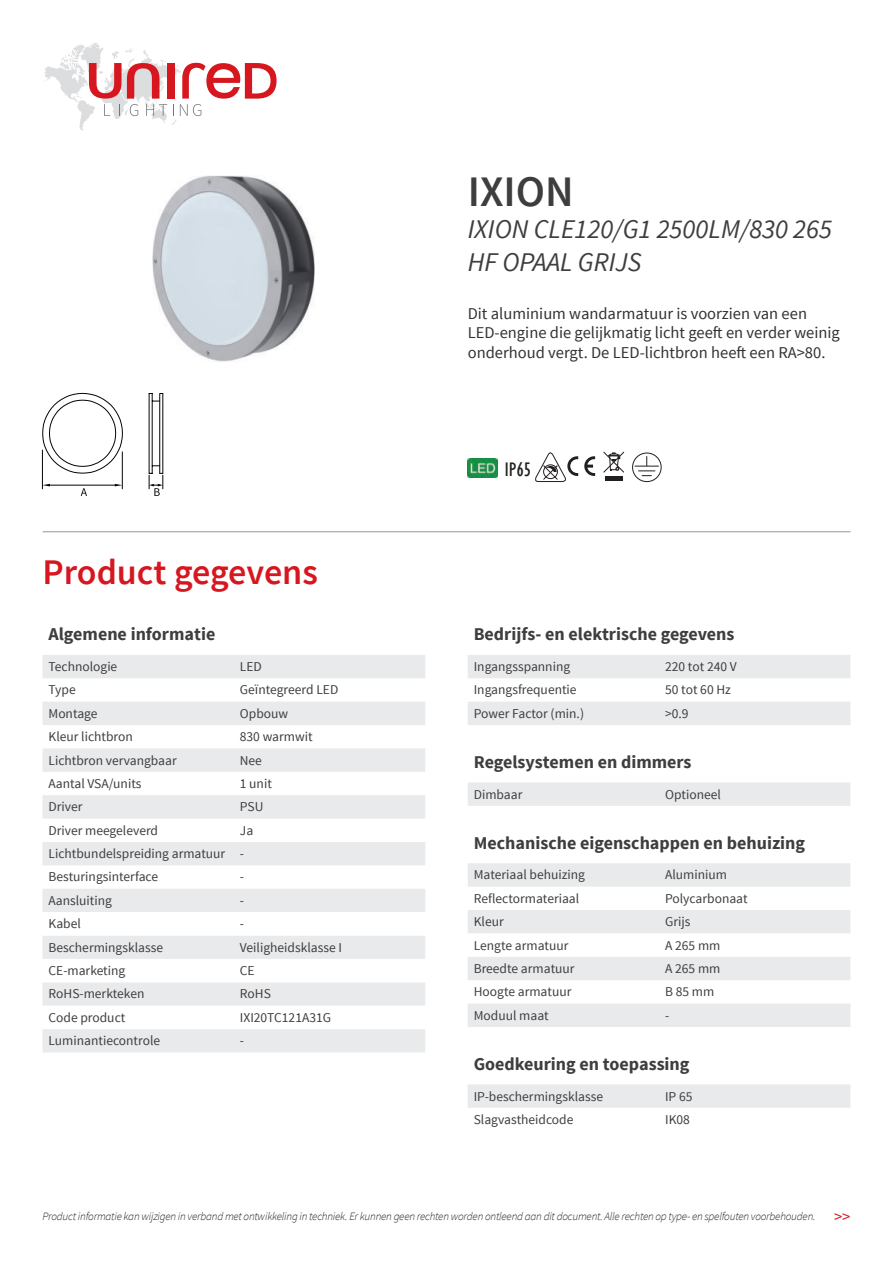
<style>
.page{position:relative;width:893px;height:1263px;background:#fff}
.page>*{position:absolute;margin:0;border:0;box-sizing:border-box;transform-origin:0 0}
.t1{font:600 43.5px "Source Sans Pro";color:#3e3e3f}
.t2{font:600 36px "Source Sans Pro";color:#d7171f}
.t3{font:italic 27px/32.4px "Source Sans Pro";color:#3e3e3f}
.t4{font:condensed 20.1px "Gill Sans";color:#231f20}
.t5{font:700 18px "Source Sans Pro";color:#3e3e3f}
.t6{font:16.5px/19.8px "Source Sans Pro";color:#333233}
.t7{font:16.5px "Source Sans Pro";color:#d7171f}
.t8{font:13.5px/23.4px "Source Sans Pro";color:#3e3e3f}
.t9{font:italic 300 11.25px "Source Sans Pro";letter-spacing:-.02em;color:#231f20}
</style>
<div class="page">
<svg style="left:44px;top:43px;width:233px;height:88px"></svg>
<img style="left:152px;top:175px;width:163px;height:187px">
<hr style="left:43px;top:531px;width:807px;height:1px;background:#939598">
<svg style="left:43px;top:655px;width:382px;height:117px;fill:#e9eaeb"></svg>
<svg style="left:43px;top:795px;width:382px;height:257px;fill:#e9eaeb"></svg>
<svg style="left:43px;top:912px;width:382px;height:117px"></svg>
<svg style="left:468px;top:655px;width:382px;height:453px"></svg>
<img style="left:468px;top:459px;width:29px;height:19px">
<svg style="left:535px;top:452px;width:43px;height:30px"></svg>
<svg style="left:584px;top:456px;width:11px;height:20px"></svg>
<div style="left:632px;top:453px;width:30px;height:29px;border:1px solid #231f20;border-radius:50%"></div>
<svg style="left:635px;top:456px;width:23px;height:20px"></svg>
<hr style="left:605px;top:477px;width:17px;height:4px;background:#231f20">
<svg style="left:603px;top:451px;width:22px;height:22px"></svg>
<svg style="left:81px;top:488px;width:6px;height:8px"></svg>
<hr style="left:42px;top:450px;width:1px;height:39px;background:#040503">
<hr style="left:122px;top:452px;width:1px;height:37px;background:#040503">
<hr style="left:50px;top:485px;width:65px;height:1px;background:#040503">
<svg style="left:42px;top:484px;width:8px;height:2px"></svg>
<svg style="left:115px;top:484px;width:7px;height:2px"></svg>
<svg style="left:42px;top:393px;width:81px;height:81px"></svg>
<svg style="left:149px;top:393px;width:15px;height:103px"></svg>
<h1 class="t1" style="left:468px;top:175px;width:107px">IXION</h1>
<h3 class="t3" style="left:468px;top:215px;width:366px">IXION CLE120/G1 2500LM/830 265<br>HF OPAAL GRIJS</h3>
<p class="t6" style="left:468px;top:304px;width:374px">Dit aluminium wandarmatuur is voorzien van een<br>LED-engine die gelijkmatig licht geeft en verder weinig onderhoud vergt. De LED-lichtbron heeft een RA&gt;80.</p>
<h2 class="t2" style="left:43px;top:559px;width:277px">Product gegevens</h2>
<h3 class="t5" style="left:49px;top:627px;width:168px">Algemene informatie</h3>
<p class="t8" style="left:49px;top:656px;width:70px">Technologie</p>
<p class="t8" style="left:240px;top:656px;width:23px">LED</p>
<p class="t8" style="left:49px;top:679px;width:29px">Type</p>
<p class="t8" style="left:240px;top:679px;width:100px">GeÏntegreerd LED</p>
<p class="t8" style="left:49px;top:703px;width:51px">Montage</p>
<p class="t8" style="left:240px;top:703px;width:50px">Opbouw</p>
<p class="t8" style="left:49px;top:726px;width:86px">Kleur lichtbron</p>
<p class="t8" style="left:240px;top:725px;width:74px">830 warmwit</p>
<p class="t8" style="left:49px;top:749px;width:130px">Lichtbron vervangbaar</p>
<p class="t8" style="left:240px;top:749px;width:24px">Nee</p>
<p class="t8" style="left:49px;top:772px;width:95px">Aantal VSA/units</p>
<p class="t8" style="left:240px;top:773px;width:34px">1 unit</p>
<p class="t8" style="left:49px;top:796px;width:35px">Driver</p>
<p class="t8" style="left:240px;top:795px;width:25px">PSU</p>
<p class="t8" style="left:49px;top:819px;width:111px">Driver meegeleverd</p>
<p class="t8" style="left:49px;top:819px;width:206px;text-indent:191px">Ja<br>Lichtbundelspreiding armatuur -<br>Besturingsinterface</p>
<p class="t8" style="left:240px;top:866px;width:6px">-</p>
<p class="t8" style="left:49px;top:889px;width:65px">Aansluiting</p>
<p class="t8" style="left:240px;top:890px;width:6px">-</p>
<p class="t8" style="left:49px;top:913px;width:34px">Kabel</p>
<p class="t8" style="left:240px;top:913px;width:6px">-</p>
<p class="t8" style="left:49px;top:936px;width:116px">Beschermingsklasse</p>
<p class="t8" style="left:240px;top:936px;width:104px">Veiligheidsklasse I</p>
<p class="t8" style="left:49px;top:960px;width:78px">CE-marketing</p>
<p class="t8" style="left:240px;top:960px;width:16px">CE</p>
<p class="t8" style="left:49px;top:982px;width:97px">RoHS-merkteken</p>
<p class="t8" style="left:240px;top:982px;width:33px">RoHS</p>
<p class="t8" style="left:49px;top:1007px;width:78px">Code product</p>
<p class="t8" style="left:240px;top:1006px;width:93px">IXI20TC121A31G</p>
<p class="t8" style="left:49px;top:1030px;width:113px">Luminantiecontrole</p>
<p class="t8" style="left:240px;top:1030px;width:6px">-</p>
<h3 class="t4" style="left:505px;top:457px;width:28px">IP65</h3>
<h3 class="t5" style="left:474px;top:627px;width:262px">Bedrijfs- en elektrische gegevens</h3>
<p class="t8" style="left:474px;top:655px;width:98px">Ingangsspanning</p>
<p class="t8" style="left:665px;top:655px;width:73px">220 tot 240 V</p>
<p class="t8" style="left:474px;top:678px;width:104px">Ingangsfrequentie</p>
<p class="t8" style="left:665px;top:678px;width:67px">50 tot 60 Hz</p>
<p class="t8" style="left:474px;top:703px;width:112px">Power Factor (min.)</p>
<p class="t8" style="left:665px;top:702px;width:25px">&gt;0.9</p>
<h3 class="t5" style="left:474px;top:755px;width:219px">Regelsystemen en dimmers</h3>
<p class="t8" style="left:474px;top:783px;width:50px">Dimbaar</p>
<p class="t8" style="left:665px;top:783px;width:57px">Optioneel</p>
<h3 class="t5" style="left:474px;top:836px;width:333px">Mechanische eigenschappen en behuizing</h3>
<p class="t8" style="left:474px;top:864px;width:113px">Materiaal behuizing</p>
<p class="t8" style="left:665px;top:863px;width:63px">Aluminium</p>
<p class="t8" style="left:474px;top:887px;width:107px">Reflectormateriaal</p>
<p class="t8" style="left:665px;top:888px;width:84px">Polycarbonaat</p>
<p class="t8" style="left:474px;top:911px;width:31px">Kleur</p>
<p class="t8" style="left:665px;top:911px;width:27px">Grijs</p>
<p class="t8" style="left:474px;top:934px;width:96px">Lengte armatuur</p>
<p class="t8" style="left:665px;top:933px;width:57px">A 265 mm</p>
<p class="t8" style="left:474px;top:958px;width:102px">Breedte armatuur</p>
<p class="t8" style="left:665px;top:957px;width:57px">A 265 mm</p>
<p class="t8" style="left:474px;top:980px;width:99px">Hoogte armatuur</p>
<p class="t8" style="left:665px;top:980px;width:51px">B 85 mm</p>
<p class="t8" style="left:474px;top:1004px;width:77px">Moduul maat</p>
<p class="t8" style="left:665px;top:1004px;width:6px">-</p>
<h3 class="t5" style="left:474px;top:1057px;width:217px">Goedkeuring en toepassing</h3>
<p class="t8" style="left:474px;top:1084px;width:131px">IP-beschermingsklasse</p>
<p class="t8" style="left:665px;top:1084px;width:29px">IP 65</p>
<p class="t8" style="left:474px;top:1108px;width:101px">Slagvastheidcode</p>
<p class="t8" style="left:665px;top:1108px;width:26px">IK08</p>
<p class="t9" style="left:43px;top:1211px;width:774px">Product informatie kan wijzigen in verband met ontwikkeling in techniek. Er kunnen geen rechten worden ontleend aan dit document. Alle rechten op type- en spelfouten voorbehouden.</p>
<p class="t7" style="left:834px;top:1206px;width:18px">&gt;&gt;</p>
</div>
